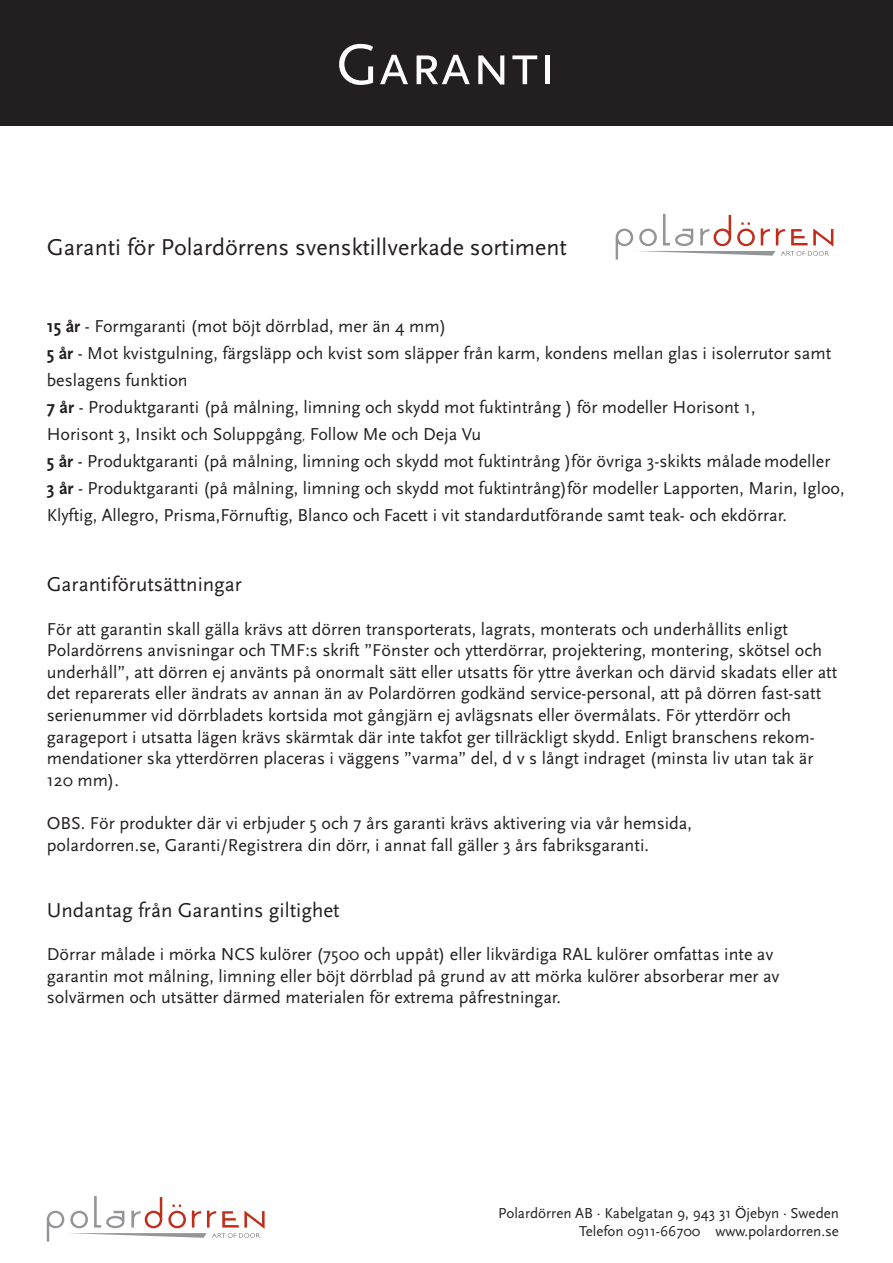
<style>
.page{position:relative;width:893px;height:1263px;background:#fff}
.page>*{position:absolute;margin:0;border:0;box-sizing:border-box;transform-origin:0 0}
.t1{font:60px "Scala Sans Caps";color:#fff}
.t2{font:24px "Scala Sans";color:#231f20}
.t3{font:21px "Scala Sans";color:#231f20}
.t4{font:18px/21.6px "Scala Sans";color:#231f20}
.t5{font:15px "Scala Sans";color:#231f20}
.s1{font-weight:700}
.s2{font-size:12px}
</style>
<div class="page">
<div style="left:0;top:0;width:893px;height:125px;background:#231f20"></div>
<svg style="left:616px;top:214px;width:217px;height:46px"></svg>
<svg style="left:47px;top:1196px;width:218px;height:46px"></svg>
<p class="t1" style="left:336px;top:32px;width:222px">Garanti</p>
<p class="t2" style="left:47px;top:234px;width:522px">Garanti för Polardörrens svensktillverkade sortiment</p>
<p class="t4" style="left:47px;top:313px;width:799px;line-height:27px"><span class="s1">15 år</span> - Formgaranti (mot böjt dörrblad, mer än 4 mm)<br><span class="s1">5 år</span> - Mot kvistgulning, färgsläpp och kvist som släpper från karm, kondens mellan glas i isolerrutor samt beslagens funktion<br><span class="s1">7 år</span> - Produktgaranti (på målning, limning och skydd mot fuktintrång ) för modeller Horisont 1,<br>Horisont 3, Insikt och Soluppgång<span class="s2">,</span> Follow Me och Deja Vu<br><span class="s1">5 år</span> - Produktgaranti (på målning, limning och skydd mot fuktintrång )för övriga 3-skikts målade modeller<br><span class="s1">3 år</span> - Produktgaranti (på målning, limning och skydd mot fuktintrång)för modeller Lapporten, Marin, Igloo, Klyftig, Allegro, Prisma,Förnuftig, Blanco och Facett i vit standardutförande samt teak- och ekdörrar.</p>
<p class="t3" style="left:47px;top:573px;width:197px">Garantiförutsättningar</p>
<p class="t4" style="left:47px;top:618px;width:792px">För att garantin skall gälla krävs att dörren transporterats, lagrats, monterats och underhållits enligt Polardörrens anvisningar och TMF:s skrift ”Fönster och ytterdörrar, projektering, montering, skötsel och underhåll”, att dörren ej använts på onormalt sätt eller utsatts för yttre åverkan och därvid skadats eller att det reparerats eller ändrats av annan än av Polardörren godkänd service-personal, att på dörren fast-satt serienummer vid dörrbladets kortsida mot gångjärn ej avlägsnats eller övermålats. För ytterdörr och garageport i utsatta lägen krävs skärmtak där inte takfot ger tillräckligt skydd. Enligt branschens rekom&shy;mendationer ska ytterdörren placeras i väggens ”varma” del, d v s långt indraget (minsta liv utan tak är 120 mm).</p>
<p class="t4" style="left:47px;top:813px;width:647px">OBS. För produkter där vi erbjuder 5 och 7 års garanti krävs aktivering via vår hemsida, polardorren.se, Garanti/Registrera din dörr, i annat fall gäller 3 års fabriksgaranti.</p>
<p class="t3" style="left:47px;top:898px;width:294px">Undantag från Garantins giltighet</p>
<p class="t4" style="left:47px;top:944px;width:734px">Dörrar målade i mörka NCS kulörer (7500 och uppåt) eller likvärdiga RAL kulörer omfattas inte av garantin mot målning, limning eller böjt dörrblad på grund av att mörka kulörer absorberar mer av solvärmen och utsätter därmed materialen för extrema påfrestningar.</p>
<p class="t5" style="left:498px;top:1204px;width:342px">Polardörren AB · Kabelgatan 9, 943 31 Öjebyn · Sweden</p>
<p class="t5" style="left:579px;top:1222px;width:261px">Telefon 0911-66700 ◘ www.polardorren.se</p>
</div>
